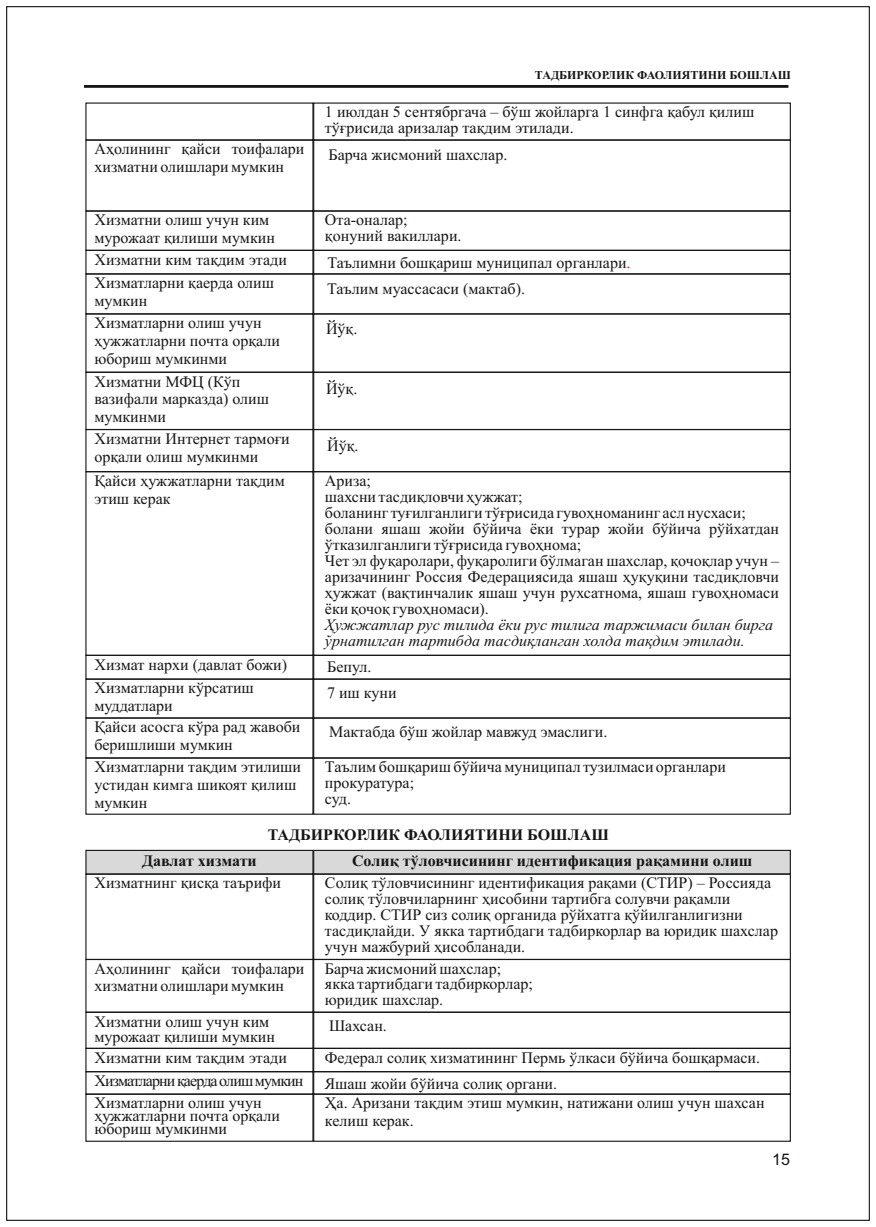
<style>
.page{position:relative;width:876px;height:1227px;background:#fff}
.page>*{position:absolute;margin:0;border:0;box-sizing:border-box;transform-origin:0 0}
.t1{font:16px/16px "Times New Roman";color:#151616}
.t2{font:italic 16px/16px "Times New Roman";color:#151616}
.t3{font:700 16px "Times New Roman";color:#151616}
.t4{font:16px/22.4px "Times New Roman";letter-spacing:-.055em;color:#151616}
.t5{font:16px "Arial";color:#151616}
.t6{font:700 12px "Times New Roman";color:#151616}
.s1{color:#f00}
</style>
<div class="page">
<div style="left:313px;top:210px;width:477px;height:41px;border:1px solid #151616"></div>
<div style="left:313px;top:250px;width:477px;height:24px;border:1px solid #151616"></div>
<div style="left:85px;top:210px;width:228px;height:41px;border:1px solid #151616"></div>
<div style="left:85px;top:250px;width:228px;height:24px;border:1px solid #151616"></div>
<div style="left:85px;top:102px;width:228px;height:39px;border:1px solid #151616"></div>
<div style="left:313px;top:102px;width:477px;height:39px;border:1px solid #151616"></div>
<hr style="left:84px;top:85px;width:704px;height:3px;background:#151616">
<div style="left:85px;top:273px;width:228px;height:41px;border:1px solid #151616"></div>
<div style="left:85px;top:313px;width:228px;height:60px;border:1px solid #151616"></div>
<div style="left:85px;top:372px;width:228px;height:58px;border:1px solid #151616"></div>
<div style="left:85px;top:429px;width:228px;height:43px;border:1px solid #151616"></div>
<div style="left:85px;top:471px;width:228px;height:185px;border:1px solid #151616"></div>
<div style="left:85px;top:655px;width:228px;height:24px;border:1px solid #151616"></div>
<div style="left:85px;top:678px;width:228px;height:40px;border:1px solid #151616"></div>
<div style="left:85px;top:717px;width:228px;height:41px;border:1px solid #151616"></div>
<div style="left:85px;top:757px;width:228px;height:57px;border:1px solid #151616"></div>
<div style="left:313px;top:273px;width:477px;height:41px;border:1px solid #151616"></div>
<div style="left:313px;top:313px;width:477px;height:60px;border:1px solid #151616"></div>
<div style="left:313px;top:372px;width:477px;height:58px;border:1px solid #151616"></div>
<div style="left:313px;top:429px;width:477px;height:43px;border:1px solid #151616"></div>
<div style="left:313px;top:471px;width:477px;height:185px;border:1px solid #151616"></div>
<div style="left:313px;top:655px;width:477px;height:24px;border:1px solid #151616"></div>
<div style="left:313px;top:678px;width:477px;height:40px;border:1px solid #151616"></div>
<div style="left:313px;top:717px;width:477px;height:41px;border:1px solid #151616"></div>
<div style="left:313px;top:757px;width:477px;height:57px;border:1px solid #151616"></div>
<div style="left:85px;top:959px;width:228px;height:53px;border:1px solid #151616"></div>
<div style="left:85px;top:1011px;width:228px;height:38px;border:1px solid #151616"></div>
<div style="left:85px;top:1047px;width:228px;height:25px;border:1px solid #151616"></div>
<div style="left:85px;top:1071px;width:228px;height:23px;border:1px solid #151616"></div>
<div style="left:85px;top:1093px;width:228px;height:48px;border:1px solid #151616"></div>
<svg style="left:85px;top:849px;width:706px;height:26px;background:#cccccd"></svg>
<div style="left:313px;top:873px;width:477px;height:87px;border:1px solid #151616"></div>
<div style="left:313px;top:959px;width:477px;height:53px;border:1px solid #151616"></div>
<div style="left:313px;top:1011px;width:477px;height:38px;border:1px solid #151616"></div>
<div style="left:313px;top:1047px;width:477px;height:25px;border:1px solid #151616"></div>
<div style="left:313px;top:1071px;width:477px;height:23px;border:1px solid #151616"></div>
<div style="left:313px;top:1093px;width:477px;height:48px;border:1px solid #151616"></div>
<p class="t6" style="left:534px;top:70px;width:257px">ТАДБИРКОРЛИК ФАОЛИЯТИНИ БОШЛАШ</p>
<p class="t1" style="left:325px;top:105px;width:430px">1 июлдан 5 сентябргача – бўш жойларга 1 синфга қабул қилиш тўғрисида аризалар тақдим этилади.</p>
<p class="t1" style="left:94px;top:142px;width:211px;line-height:17.8px">Аҳолининг қайси тоифалари хизматни олишлари мумкин</p>
<p class="t1" style="left:328px;top:148px;width:180px">Барча жисмоний шахслар.</p>
<p class="t1" style="left:325px;top:213px;width:138px">Ота-оналар; қонуний вакиллари.</p>
<p class="t1" style="left:94px;top:212px;width:182px;line-height:17.8px">Хизматни олиш учун ким мурожаат қилиши мумкин</p>
<p class="t1" style="left:94px;top:253px;width:194px">Хизматни ким тақдим этади</p>
<p class="t1" style="left:327px;top:256px;width:304px">Таълимни бошқариш муниципал органлари<span class="s1">.</span></p>
<p class="t1" style="left:94px;top:275px;width:181px;line-height:17.8px">Хизматларни қаерда олиш мумкин</p>
<p class="t1" style="left:327px;top:282px;width:199px">Таълим муассасаси (мактаб).</p>
<p class="t1" style="left:94px;top:315px;width:187px;line-height:17.8px">Хизматларни олиш учун ҳужжатларни почта орқали юбориш мумкинми</p>
<p class="t1" style="left:326px;top:322px;width:33px">Йўқ.</p>
<p class="t1" style="left:94px;top:374px;width:176px;line-height:17.8px">Хизматни МФЦ (Кўп вазифали марказда) олиш мумкинми</p>
<p class="t1" style="left:326px;top:382px;width:33px">Йўқ.</p>
<p class="t1" style="left:94px;top:431px;width:197px;line-height:17.8px">Хизматни Интернет тармоғи орқали олиш мумкинми</p>
<p class="t1" style="left:327px;top:439px;width:33px">Йўқ.</p>
<p class="t1" style="left:94px;top:473px;width:192px;line-height:17.8px">Қайси ҳужжатларни тақдим этиш керак</p>
<p class="t1" style="left:325px;top:474px;width:455px">Ариза;<br>шахсни тасдиқловчи ҳужжат;<br>боланинг туғилганлиги тўғрисида гувоҳноманинг асл нусхаси; болани яшаш жойи бўйича ёки турар жойи бўйича рўйхатдан ўтказилганлиги тўғрисида гувоҳнома;<br>Чет эл фуқаролари, фуқаролиги бўлмаган шахслар, қочоқлар учун – аризачининг Россия Федерациясида яшаш ҳуқуқини тасдиқловчи ҳужжат (вақтинчалик яшаш учун рухсатнома, яшаш гувоҳномаси ёки қочоқ гувоҳномаси).</p>
<p class="t2" style="left:325px;top:618px;width:449px">Ҳужжатлар рус тилида ёки рус тилига таржимаси билан бирга ўрнатилган тартибда тасдиқланган холда тақдим этилади.</p>
<p class="t1" style="left:94px;top:658px;width:194px">Хизмат нархи (давлат божи)</p>
<p class="t1" style="left:327px;top:660px;width:46px">Бепул.</p>
<p class="t1" style="left:94px;top:680px;width:161px;line-height:17.8px">Хизматларни кўрсатиш муддатлари</p>
<p class="t1" style="left:327px;top:686px;width:71px">7 иш куни</p>
<p class="t1" style="left:94px;top:719px;width:207px;line-height:17.8px">Қайси асосга кўра рад жавоби беришлиши мумкин</p>
<p class="t1" style="left:329px;top:725px;width:279px">Мактабда бўш жойлар мавжуд эмаслиги.</p>
<p class="t1" style="left:94px;top:759px;width:208px;line-height:17.8px">Хизматларни тақдим этилиши устидан кимга шикоят қилиш мумкин</p>
<p class="t1" style="left:325px;top:760px;width:402px">Таълим бошқариш бўйича муниципал тузилмаси органлари прокуратура;<br>суд.</p>
<p class="t3" style="left:267px;top:828px;width:342px">ТАДБИРКОРЛИК ФАОЛИЯТИНИ БОШЛАШ</p>
<p class="t3" style="left:142px;top:855px;width:116px">Давлат хизмати</p>
<p class="t1" style="left:94px;top:876px;width:188px">Хизматнинг қисқа таърифи</p>
<p class="t3" style="left:352px;top:855px;width:401px">Солиқ тўловчисининг идентификация рақамини олиш</p>
<p class="t1" style="left:325px;top:876px;width:454px">Солиқ тўловчисининг идентификация рақами (СТИР) – Россияда солиқ тўловчиларнинг ҳисобини тартибга солувчи рақамли коддир. СТИР сиз солиқ органида рўйхатга қўйилганлигизни тасдиқлайди. У якка тартибдаги тадбиркорлар ва юридик шахслар учун мажбурий ҳисобланади.</p>
<p class="t1" style="left:94px;top:961px;width:211px;line-height:17.8px">Аҳолининг қайси тоифалари хизматни олишлари мумкин</p>
<p class="t1" style="left:325px;top:962px;width:209px;line-height:15.4px">Барча жисмоний шахслар; якка тартибдаги тадбиркорлар; юридик шахслар.</p>
<p class="t1" style="left:94px;top:1015px;width:182px;line-height:15.2px">Хизматни олиш учун ким мурожаат қилиши мумкин</p>
<p class="t1" style="left:94px;top:1050px;width:194px">Хизматни ким тақдим этади</p>
<p class="t1" style="left:325px;top:1050px;width:436px">Федерал солиқ хизматининг Пермь ўлкаси бўйича бошқармаси.</p>
<p class="t4" style="left:94px;top:1071px;width:210px">Хизматларни қаерда олиш мумкин<br>Хизматларни олиш учун</p>
<p class="t1" style="left:94px;top:1111px;width:187px;line-height:13px">ҳужжатларни почта орқали юбориш мумкинми</p>
<p class="t1" style="left:329px;top:1019px;width:59px">Шахсан.</p>
<p class="t1" style="left:324px;top:1077px;width:234px">Яшаш жойи бўйича солиқ органи.</p>
<p class="t1" style="left:325px;top:1095px;width:441px;line-height:17.8px">Ҳа. Аризани тақдим этиш мумкин, натижани олиш учун шахсан келиш керак.</p>
<p class="t5" style="left:771px;top:1153px;width:19px">15</p>
</div>
